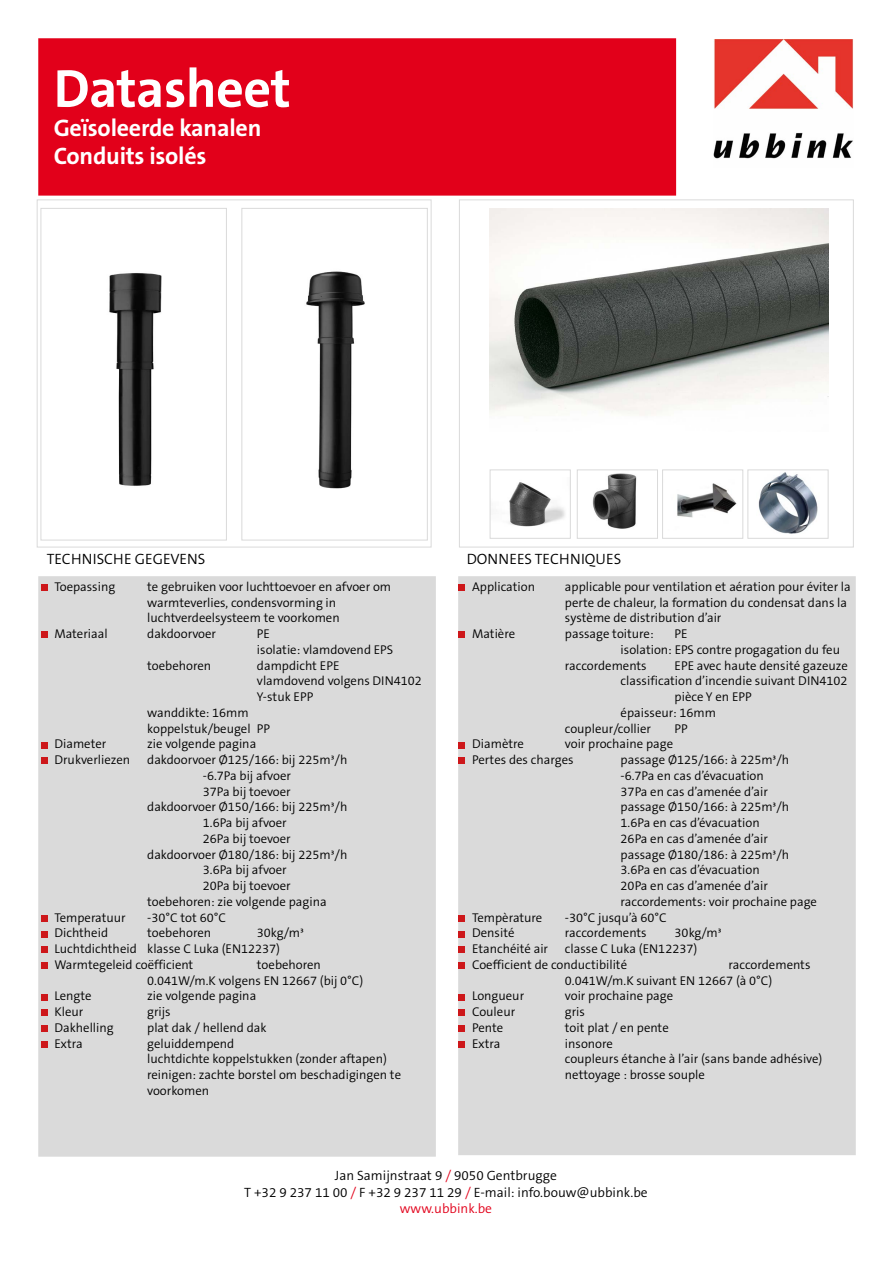
<style>
.page{position:relative;width:893px;height:1263px;background:#fff}
.page>*{position:absolute;margin:0;border:0;box-sizing:border-box;transform-origin:0 0}
.t1{font:700 54px "The Sans B7";letter-spacing:-.01em;color:#fff}
.t2{font:700 24px/28.8px "The Sans B7";letter-spacing:-.01em;color:#fff}
.t3{font:300 15px "The Sans B4";color:#000}
.t4{font:300 13.5px/16.2px "The Sans B4";color:#000;text-align:center}
.t5{font:300 12.75px/15.8px "The Sans B4";color:#000}
.s1{color:#e2001a}
</style>
<div class="page">
<div style="left:39px;top:39px;width:636px;height:156px;background:#e2001a"></div>
<div style="left:38px;top:38px;width:638px;height:158px;border:2px solid #e2001a"></div>
<img style="left:713px;top:40px;width:141px;height:119px">
<div style="left:38px;top:576px;width:398px;height:581px;background:#dadada"></div>
<div style="left:458px;top:576px;width:398px;height:579px;background:#dadada"></div>
<div style="left:41px;top:584px;width:6px;height:7px;background:#cd171a"></div>
<svg style="left:41px;top:632px;width:6px;height:6px"></svg>
<svg style="left:41px;top:742px;width:6px;height:6px"></svg>
<svg style="left:41px;top:758px;width:6px;height:6px"></svg>
<div style="left:41px;top:915px;width:6px;height:7px;background:#cd171a"></div>
<svg style="left:41px;top:931px;width:6px;height:6px"></svg>
<svg style="left:41px;top:947px;width:6px;height:6px"></svg>
<div style="left:41px;top:962px;width:6px;height:7px;background:#cd171a"></div>
<svg style="left:41px;top:994px;width:6px;height:6px"></svg>
<svg style="left:41px;top:1010px;width:6px;height:6px"></svg>
<div style="left:41px;top:1025px;width:6px;height:7px;background:#cd171a"></div>
<div style="left:41px;top:1041px;width:6px;height:7px;background:#cd171a"></div>
<div style="left:459px;top:584px;width:6px;height:7px;background:#cd171a"></div>
<svg style="left:459px;top:632px;width:6px;height:6px"></svg>
<svg style="left:459px;top:742px;width:6px;height:6px"></svg>
<svg style="left:459px;top:758px;width:6px;height:6px"></svg>
<div style="left:459px;top:915px;width:6px;height:7px;background:#cd171a"></div>
<svg style="left:459px;top:931px;width:6px;height:6px"></svg>
<svg style="left:459px;top:947px;width:6px;height:6px"></svg>
<div style="left:459px;top:962px;width:6px;height:7px;background:#cd171a"></div>
<svg style="left:459px;top:994px;width:6px;height:6px"></svg>
<svg style="left:459px;top:1010px;width:6px;height:6px"></svg>
<div style="left:459px;top:1025px;width:6px;height:7px;background:#cd171a"></div>
<div style="left:459px;top:1041px;width:6px;height:7px;background:#cd171a"></div>
<div style="left:37px;top:199px;width:394px;height:348px;background:#fff;border:1px solid #dadada"></div>
<img style="left:490px;top:209px;width:338px;height:207px">
<div style="left:459px;top:199px;width:395px;height:348px;border:1px solid #dadada"></div>
<img style="left:109px;top:273px;width:53px;height:213px">
<div style="left:41px;top:208px;width:186px;height:332px;border:1px solid #dadada"></div>
<img style="left:306px;top:271px;width:59px;height:218px">
<div style="left:241px;top:208px;width:187px;height:332px;border:1px solid #dadada"></div>
<img style="left:509px;top:482px;width:56px;height:45px">
<div style="left:490px;top:469px;width:81px;height:70px;border:1px solid #dadada"></div>
<img style="left:592px;top:473px;width:45px;height:56px">
<div style="left:577px;top:469px;width:81px;height:70px;border:1px solid #dadada"></div>
<img style="left:677px;top:483px;width:60px;height:35px">
<div style="left:662px;top:469px;width:81px;height:70px;border:1px solid #dadada"></div>
<img style="left:758px;top:472px;width:60px;height:62px">
<div style="left:747px;top:469px;width:81px;height:70px;border:1px solid #dadada"></div>
<h1 class="t1" style="left:54px;top:60px;width:239px">Datasheet</h1>
<h2 class="t2" style="left:54px;top:114px;width:209px">Geïsoleerde kanalen<br>Conduits isolés</h2>
<p class="t3" style="left:47px;top:551px;width:160px">TECHNISCHE GEGEVENS</p>
<p class="t3" style="left:467px;top:551px;width:156px">DONNEES TECHNIQUES</p>
<p class="t5" style="left:54px;top:579px;width:62px">Toepassing</p>
<p class="t5" style="left:147px;top:579px;width:245px">te gebruiken voor luchttoevoer en afvoer om warmteverlies, condensvorming in luchtverdeelsysteem te voorkomen</p>
<p class="t5" style="left:54px;top:626px;width:55px">Materiaal</p>
<p class="t5" style="left:147px;top:626px;width:70px">dakdoorvoer</p>
<p class="t5" style="left:257px;top:626px;width:138px">PE<br>isolatie: vlamdovend EPS</p>
<p class="t5" style="left:147px;top:658px;width:66px">toebehoren</p>
<p class="t5" style="left:257px;top:658px;width:167px">dampdicht EPE<br>vlamdovend volgens DIN4102<br>Y-stuk EPP</p>
<p class="t5" style="left:147px;top:705px;width:124px">wanddikte: 16mm koppelstuk/beugel PP</p>
<p class="t5" style="left:54px;top:737px;width:53px">Diameter</p>
<p class="t5" style="left:147px;top:737px;width:111px">zie volgende pagina</p>
<p class="t5" style="left:54px;top:752px;width:77px">Drukverliezen</p>
<p class="t5" style="left:147px;top:752px;width:202px">dakdoorvoer Ø125/166: bij 225m³/h</p>
<p class="t5" style="left:203px;top:768px;width:90px">-6.7Pa bij afvoer</p>
<p class="t5" style="left:203px;top:784px;width:89px">37Pa bij toevoer</p>
<p class="t5" style="left:147px;top:800px;width:202px">dakdoorvoer Ø150/166: bij 225m³/h</p>
<p class="t5" style="left:203px;top:815px;width:85px">1.6Pa bij afvoer</p>
<p class="t5" style="left:203px;top:831px;width:89px">26Pa bij toevoer</p>
<p class="t5" style="left:147px;top:847px;width:202px">dakdoorvoer Ø180/186: bij 225m³/h</p>
<p class="t5" style="left:203px;top:863px;width:85px">3.6Pa bij afvoer</p>
<p class="t5" style="left:203px;top:878px;width:89px">20Pa bij toevoer</p>
<p class="t5" style="left:147px;top:894px;width:181px">toebehoren: zie volgende pagina</p>
<p class="t5" style="left:54px;top:910px;width:73px">Temperatuur</p>
<p class="t5" style="left:147px;top:910px;width:80px">-30°C tot 60°C</p>
<p class="t5" style="left:54px;top:926px;width:55px">Dichtheid</p>
<p class="t5" style="left:147px;top:926px;width:66px">toebehoren</p>
<p class="t5" style="left:54px;top:926px;width:251px;text-indent:202px">30kg/m³<br>Luchtdichtheid klasse C Luka (EN12237)<br>Warmtegeleid coëfficient</p>
<p class="t5" style="left:147px;top:957px;width:218px;text-indent:110px">toebehoren<br>0.041W/m.K volgens EN 12667 (bij 0°C)</p>
<p class="t5" style="left:54px;top:989px;width:39px">Lengte</p>
<p class="t5" style="left:147px;top:989px;width:111px">zie volgende pagina</p>
<p class="t5" style="left:54px;top:1004px;width:30px">Kleur</p>
<p class="t5" style="left:147px;top:1004px;width:25px">grijs</p>
<p class="t5" style="left:54px;top:1020px;width:61px">Dakhelling</p>
<p class="t5" style="left:147px;top:1020px;width:121px">plat dak / hellend dak</p>
<p class="t5" style="left:54px;top:1036px;width:30px">Extra</p>
<p class="t5" style="left:147px;top:1036px;width:255px">geluiddempend<br>luchtdichte koppelstukken (zonder aftapen) reinigen: zachte borstel om beschadigingen te voorkomen</p>
<p class="t5" style="left:472px;top:579px;width:64px">Application</p>
<p class="t5" style="left:565px;top:579px;width:287px">applicable pour ventilation et aération pour éviter la perte de chaleur, la formation du condensat dans la système de distribution d’air</p>
<p class="t5" style="left:472px;top:626px;width:45px">Matière</p>
<p class="t5" style="left:565px;top:626px;width:90px">passage toiture:</p>
<p class="t5" style="left:675px;top:626px;width:15px">PE</p>
<p class="t5" style="left:621px;top:642px;width:221px">isolation: EPS contre progagation du feu</p>
<p class="t5" style="left:565px;top:658px;width:83px">raccordements</p>
<p class="t5" style="left:675px;top:658px;width:175px">EPE avec haute densité gazeuze</p>
<p class="t5" style="left:621px;top:674px;width:229px">classification d’incendie suivant DIN4102</p>
<p class="t5" style="left:675px;top:689px;width:79px">pièce Y en EPP</p>
<p class="t5" style="left:621px;top:705px;width:97px">épaisseur: 16mm</p>
<p class="t5" style="left:565px;top:721px;width:88px">coupleur/collier</p>
<p class="t5" style="left:675px;top:721px;width:15px">PP</p>
<p class="t5" style="left:472px;top:737px;width:53px">Diamètre</p>
<p class="t5" style="left:472px;top:737px;width:202px;text-indent:93px">voir prochaine page<br>Pertes des charges</p>
<p class="t5" style="left:621px;top:752px;width:198px">passage Ø125/166: à 225m³/h -6.7Pa en cas d’évacuation<br>37Pa en cas d’amenée d’air<br>passage Ø150/166: à 225m³/h<br>1.6Pa en cas d’évacuation<br>26Pa en cas d’amenée d’air<br>passage Ø180/186: à 225m³/h<br>3.6Pa en cas d’évacuation<br>20Pa en cas d’amenée d’air raccordements: voir prochaine page</p>
<p class="t5" style="left:472px;top:910px;width:72px">Tempèrature</p>
<p class="t5" style="left:565px;top:910px;width:103px">-30°C jusqu’à 60°C</p>
<p class="t5" style="left:472px;top:926px;width:44px">Densité</p>
<p class="t5" style="left:565px;top:926px;width:83px">raccordements</p>
<p class="t5" style="left:675px;top:926px;width:49px">30kg/m³</p>
<p class="t5" style="left:472px;top:941px;width:78px">Etanchéité air</p>
<p class="t5" style="left:472px;top:941px;width:227px;text-indent:93px">classe C Luka (EN12237)<br>Coefficient de conductibilité</p>
<p class="t5" style="left:565px;top:957px;width:247px;text-indent:164px">raccordements<br>0.041W/m.K suivant EN 12667 (à 0°C)</p>
<p class="t5" style="left:472px;top:989px;width:54px">Longueur</p>
<p class="t5" style="left:565px;top:989px;width:110px">voir prochaine page</p>
<p class="t5" style="left:472px;top:1004px;width:45px">Couleur</p>
<p class="t5" style="left:565px;top:1004px;width:22px">gris</p>
<p class="t5" style="left:472px;top:1020px;width:33px">Pente</p>
<p class="t5" style="left:565px;top:1020px;width:105px">toit plat / en pente</p>
<p class="t5" style="left:472px;top:1036px;width:30px">Extra</p>
<p class="t5" style="left:565px;top:1036px;width:259px">insonore<br>coupleurs étanche à l’air (sans bande adhésive) nettoyage : brosse souple</p>
<p class="t4" style="left:244px;top:1168px;width:405px">Jan Samijnstraat 9 <span class="s1">/</span> 9050 Gentbrugge<br>T +32 9 237 11 00 <span class="s1">/</span> F +32 9 237 11 29 <span class="s1">/</span> E-mail: info.bouw@ubbink.be <span class="s1">www.ubbink.be</span></p>
</div>
